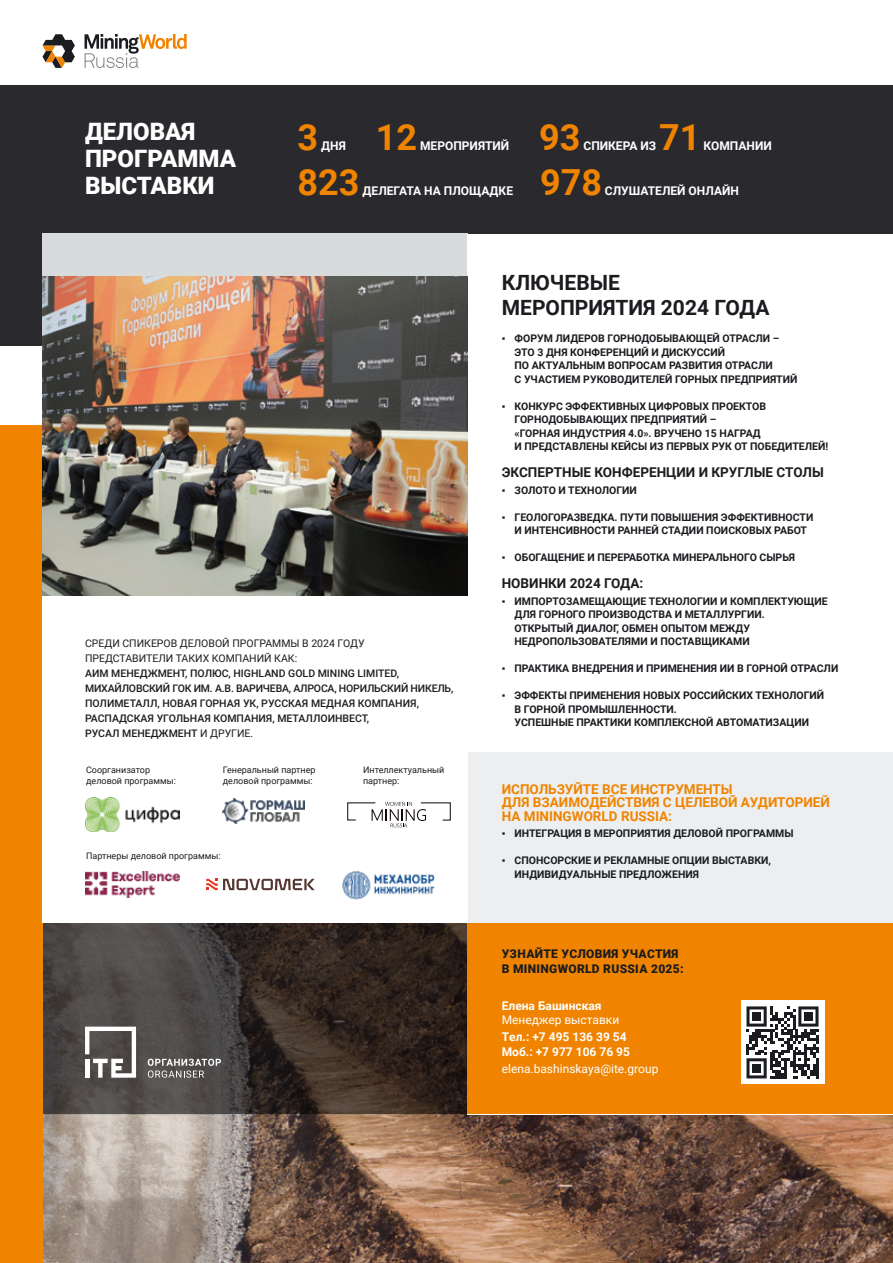
<style>
.page{position:relative;width:893px;height:1263px;background:#fff}
.page>*{position:absolute;margin:0;border:0;box-sizing:border-box;transform-origin:0 0}
.t1{font:700 36px "Roboto";color:#f08400}
.t2{font:900 24px/27px "Roboto";color:#fff}
.t3{font:700 21px/25.2px "Roboto";color:#1b1c20}
.t4{font:700 13.5px/13.5px "Roboto";color:#f08400}
.t5{font:700 13.5px "Roboto";color:#1b1c20}
.t6{font:700 12px/14.4px "Roboto";color:#fff}
.t7{font:900 12px/15px "Roboto";letter-spacing:.025em;color:#1b1c20}
.t8{font:12px "Roboto";color:#fff}
.t9{font:700 10.5px/13.5px "Roboto";color:#1b1c20}
.t10{font:500 10.5px/15px "Roboto";color:#1b1c20}
.t11{font:10.5px/15px "Roboto";color:#1b1c20}
.t12{font:9px/10.5px "Roboto";color:#1b1c20}
.s1{font-weight:400}
.s2{font-family:"Times New Roman";font-weight:400}
</style>
<div class="page">
<div style="left:0;top:85px;width:893px;height:260px;background:#2a292d"></div>
<div style="left:43px;top:234px;width:425px;height:190px;background:#d8dbdc"></div>
<img style="left:43px;top:1114px;width:850px;height:149px">
<svg style="left:43px;top:923px;width:425px;height:191px;background:#3e3531"></svg>
<div style="left:468px;top:234px;width:425px;height:880px;background:#fff"></div>
<svg style="left:85px;top:1027px;width:51px;height:51px"></svg>
<svg style="left:148px;top:1059px;width:73px;height:19px"></svg>
<svg style="left:85px;top:34px;width:102px;height:34px"></svg>
<svg style="left:43px;top:34px;width:32px;height:34px"></svg>
<div style="left:0;top:425px;width:43px;height:838px;background:#f08400"></div>
<div style="left:468px;top:923px;width:425px;height:191px;background:#f08400"></div>
<div style="left:468px;top:753px;width:425px;height:170px;background:#edeeef"></div>
<div style="left:741px;top:1001px;width:83px;height:83px;background:#fff"></div>
<svg style="left:746px;top:1006px;width:72px;height:72px"></svg>
<div style="left:752px;top:1012px;width:9px;height:9px;background:#1b1c20"></div>
<div style="left:804px;top:1012px;width:9px;height:9px;background:#1b1c20"></div>
<div style="left:752px;top:1064px;width:9px;height:9px;background:#1b1c20"></div>
<img style="left:86px;top:798px;width:93px;height:33px">
<svg style="left:347px;top:802px;width:104px;height:25px"></svg>
<img style="left:223px;top:798px;width:81px;height:25px">
<svg style="left:206px;top:879px;width:109px;height:11px"></svg>
<img style="left:342px;top:871px;width:93px;height:29px">
<img style="left:86px;top:872px;width:93px;height:25px">
<img style="left:43px;top:276px;width:425px;height:319px">
<h2 class="t2" style="left:85px;top:118px;width:152px">ДЕЛОВАЯ<br>ПРОГРАММА<br>ВЫСТАВКИ</h2>
<h1 class="t1" style="left:298px;top:112px;width:22px">3</h1>
<p class="t6" style="left:321px;top:138px;width:26px">ДНЯ</p>
<h1 class="t1" style="left:376px;top:112px;width:43px">12</h1>
<p class="t6" style="left:420px;top:138px;width:91px">МЕРОПРИЯТИЙ</p>
<h1 class="t1" style="left:539px;top:112px;width:43px">93</h1>
<h1 class="t1" style="left:659px;top:112px;width:43px">71</h1>
<p class="t6" style="left:583px;top:138px;width:74px">СПИКЕРА ИЗ</p>
<p class="t6" style="left:704px;top:138px;width:70px">КОМПАНИИ</p>
<h1 class="t1" style="left:298px;top:157px;width:63px">823</h1>
<p class="t6" style="left:363px;top:183px;width:152px">ДЕЛЕГАТА НА ПЛОЩАДКЕ</p>
<h1 class="t1" style="left:540px;top:157px;width:63px">978</h1>
<p class="t6" style="left:605px;top:183px;width:136px">СЛУШАТЕЛЕЙ ОНЛАЙН</p>
<p class="t11" style="left:85px;top:636px;width:281px">СРЕДИ СПИКЕРОВ ДЕЛОВОЙ ПРОГРАММЫ В 2024 ГОДУ<br>ПРЕДСТАВИТЕЛИ ТАКИХ КОМПАНИЙ КАК:</p>
<p class="t10" style="left:85px;top:666px;width:370px">АИМ МЕНЕДЖМЕНТ, ПОЛЮС, HIGHLAND GOLD MINING LIMITED, МИХАЙЛОВСКИЙ ГОК ИМ. А.В. ВАРИЧЕВА, АЛРОСА, НОРИЛЬСКИЙ НИКЕЛЬ, ПОЛИМЕТАЛЛ, НОВАЯ ГОРНАЯ УК, РУССКАЯ МЕДНАЯ КОМПАНИЯ, РАСПАДСКАЯ УГОЛЬНАЯ КОМПАНИЯ, МЕТАЛЛОИНВЕСТ,<br>РУСАЛ МЕНЕДЖМЕНТ <span class="s1">И ДРУГИЕ.</span></p>
<p class="t12" style="left:86px;top:764px;width:91px">Соорганизатор деловой программы:</p>
<p class="t12" style="left:363px;top:764px;width:83px">Интеллектуальный партнер:</p>
<p class="t12" style="left:223px;top:764px;width:94px">Генеральный партнер деловой программы:</p>
<p class="t12" style="left:86px;top:850px;width:136px">Партнеры деловой программы:</p>
<h3 class="t3" style="left:502px;top:269px;width:269px">КЛЮЧЕВЫЕ<br>МЕРОПРИЯТИЯ 2024 ГОДА</h3>
<p class="t9" style="left:514px;top:331px;width:284px;text-indent:-13px"><span class="s2">▪</span> ФОРУМ ЛИДЕРОВ ГОРНОДОБЫВАЮЩЕЙ ОТРАСЛИ – ЭТО 3 ДНЯ КОНФЕРЕНЦИЙ И ДИСКУССИЙ<br>ПО АКТУАЛЬНЫМ ВОПРОСАМ РАЗВИТИЯ ОТРАСЛИ<br>С УЧАСТИЕМ РУКОВОДИТЕЛЕЙ ГОРНЫХ ПРЕДПРИЯТИЙ</p>
<p class="t9" style="left:514px;top:399px;width:315px;text-indent:-13px"><span class="s2">▪</span> КОНКУРС ЭФФЕКТИВНЫХ ЦИФРОВЫХ ПРОЕКТОВ ГОРНОДОБЫВАЮЩИХ ПРЕДПРИЯТИЙ –<br>«ГОРНАЯ ИНДУСТРИЯ 4.0». ВРУЧЕНО 15 НАГРАД<br>И ПРЕДСТАВЛЕНЫ КЕЙСЫ ИЗ ПЕРВЫХ РУК ОТ ПОБЕДИТЕЛЕЙ!</p>
<p class="t5" style="left:502px;top:463px;width:323px">ЭКСПЕРТНЫЕ КОНФЕРЕНЦИИ И КРУГЛЫЕ СТОЛЫ</p>
<p class="t9" style="left:502px;top:483px;width:137px"><span class="s2">▪</span> ЗОЛОТО И ТЕХНОЛОГИИ</p>
<p class="t9" style="left:514px;top:510px;width:300px;text-indent:-13px"><span class="s2">▪</span> ГЕОЛОГОРАЗВЕДКА. ПУТИ ПОВЫШЕНИЯ ЭФФЕКТИВНОСТИ<br>И ИНТЕНСИВНОСТИ РАННЕЙ СТАДИИ ПОИСКОВЫХ РАБОТ</p>
<p class="t9" style="left:502px;top:550px;width:295px"><span class="s2">▪</span> ОБОГАЩЕНИЕ И ПЕРЕРАБОТКА МИНЕРАЛЬНОГО СЫРЬЯ</p>
<p class="t5" style="left:502px;top:574px;width:143px">НОВИНКИ 2024 ГОДА:</p>
<p class="t9" style="left:514px;top:594px;width:315px;text-indent:-13px"><span class="s2">▪</span> ИМПОРТОЗАМЕЩАЮЩИЕ ТЕХНОЛОГИИ И КОМПЛЕКТУЮЩИЕ ДЛЯ ГОРНОГО ПРОИЗВОДСТВА И МЕТАЛЛУРГИИ.<br>ОТКРЫТЫЙ ДИАЛОГ, ОБМЕН ОПЫТОМ МЕЖДУ НЕДРОПОЛЬЗОВАТЕЛЯМИ И ПОСТАВЩИКАМИ</p>
<p class="t9" style="left:502px;top:661px;width:338px"><span class="s2">▪</span> ПРАКТИКА ВНЕДРЕНИЯ И ПРИМЕНЕНИЯ ИИ В ГОРНОЙ ОТРАСЛИ</p>
<p class="t9" style="left:514px;top:688px;width:311px;text-indent:-13px"><span class="s2">▪</span> ЭФФЕКТЫ ПРИМЕНЕНИЯ НОВЫХ РОССИЙСКИХ ТЕХНОЛОГИЙ<br>В ГОРНОЙ ПРОМЫШЛЕННОСТИ.<br>УСПЕШНЫЕ ПРАКТИКИ КОМПЛЕКСНОЙ АВТОМАТИЗАЦИИ</p>
<p class="t4" style="left:502px;top:782px;width:330px">ИСПОЛЬЗУЙТЕ ВСЕ ИНСТРУМЕНТЫ<br>ДЛЯ ВЗАИМОДЕЙСТВИЯ С ЦЕЛЕВОЙ АУДИТОРИЕЙ<br>НА MININGWORLD RUSSIA:</p>
<p class="t9" style="left:502px;top:826px;width:293px"><span class="s2">▪</span> ИНТЕГРАЦИЯ В МЕРОПРИЯТИЯ ДЕЛОВОЙ ПРОГРАММЫ</p>
<p class="t9" style="left:514px;top:853px;width:258px;text-indent:-13px"><span class="s2">▪</span> СПОНСОРСКИЕ И РЕКЛАМНЫЕ ОПЦИИ ВЫСТАВКИ,<br>ИНДИВИДУАЛЬНЫЕ ПРЕДЛОЖЕНИЯ</p>
<p class="t7" style="left:502px;top:946px;width:183px">УЗНАЙТЕ УСЛОВИЯ УЧАСТИЯ<br>В MININGWORLD RUSSIA 2025:</p>
<p class="t6" style="left:502px;top:998px;width:101px">Елена Башинская</p>
<p class="t8" style="left:502px;top:1011px;width:119px">Менеджер выставки</p>
<p class="t6" style="left:502px;top:1029px;width:130px">Тел.: +7 495 136 39 54<br>Моб.: +7 977 106 76 95</p>
<p class="t8" style="left:502px;top:1060px;width:158px">elena.bashinskaya@ite.group</p>
</div>
